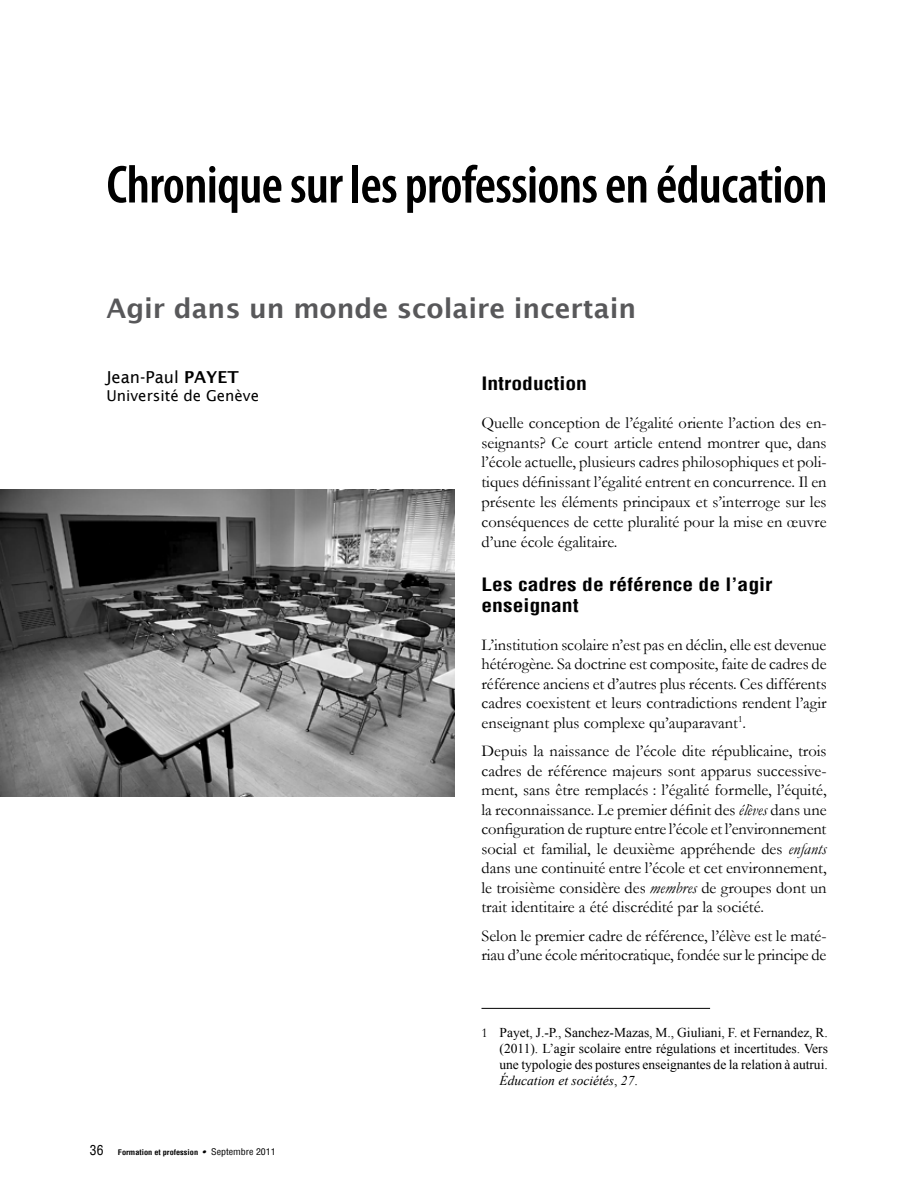
<style>
.page{position:relative;width:918px;height:1188px;background:#fff}
.page>*{position:absolute;margin:0;border:0;box-sizing:border-box;transform-origin:0 0}
.t1{font:600 condensed 54px "Myriad Pro";letter-spacing:-.015em;color:#000}
.t2{font:600 27px "Lucida Sans";color:#58585a}
.t3{font:700 condensed 18px/21.6px "Helvetica";color:#000;scale:1.2 1}
.t4{font:16.5px/19.5px "Garamond";color:#000;text-align:justify}
.t5{font:16.5px "Lucida Sans";color:#000}
.t6{font:15px "Lucida Sans";color:#000}
.t7{font:13.5px/16.2px "Times New Roman";color:#000;text-align:justify}
.t8{font:condensed 13.5px "Helvetica";color:#000}
.t9{font:700 condensed 7.5px "Helvetica";color:#000;scale:1.1 1}
.s1{font-weight:600}
.s2{font-style:italic;font-stretch:normal;font-size:9px}
.s3{font-weight:400;font-size:9px}
.s4{font-style:italic}
.s5{font-family:"Garamond"}
</style>
<div class="page">
<img style="left:0;top:489px;width:455px;height:307px">
<hr style="left:482px;top:1008px;width:228px;height:1px;background:#000">
<h1 class="t1" style="left:107px;top:151px;width:723px">Chronique sur les professions en éducation</h1>
<h2 class="t2" style="left:107px;top:293px;width:531px">Agir dans un monde scolaire incertain</h2>
<p class="t5" style="left:107px;top:367px;width:122px">Jean-Paul <span class="s1">Payet</span></p>
<p class="t6" style="left:107px;top:387px;width:154px">Université de Genève</p>
<p class="t8" style="left:90px;top:1141px;width:8px">36</p>
<p class="t9" style="left:118px;top:1147px;width:145px">Formation et profession <span class="s2">•</span> <span class="s3">Septembre 2011</span></p>
<p class="t3" style="left:482px;top:372px;width:90px">Introduction</p>
<p class="t4" style="left:482px;top:413px;width:347px">Quelle conception de l’égalité oriente l’action des en&shy;seignants? Ce court article entend montrer que, dans l’école actuelle, plusieurs cadres philosophiques et poli&shy;tiques définissant l’égalité entrent en concurrence. Il en présente les éléments principaux et s’interroge sur les conséquences de cette pluralité pour la mise en œuvre d’une école égalitaire.</p>
<p class="t3" style="left:482px;top:573px;width:244px">Les cadres de référence de l’agir enseignant</p>
<p class="t4" style="left:482px;top:635px;width:347px">L’institution scolaire n’est pas en déclin, elle est devenue hétérogène. Sa doctrine est composite, faite de cadres de référence anciens et d’autres plus récents. Ces différents cadres coexistent et leurs contradictions rendent l’agir enseignant plus complexe qu’auparavant<sup>1</sup>.</p>
<p class="t4" style="left:481px;top:741px;width:347px">Depuis la naissance de l’école dite républicaine, trois cadres de référence majeurs sont apparus successive&shy;ment, sans être remplacés : l’égalité formelle, l’équité, la reconnaissance. Le premier définit des <span class="s4">élèves</span> dans une configuration de rupture entre l’école et l’environnement social et familial, le deuxième appréhende des <span class="s4">enfants </span>dans une continuité entre l’école et cet environnement, le troisième considère des <span class="s4">membres</span> de groupes dont un trait identitaire a été discrédité par la société.</p>
<p class="t4" style="left:482px;top:926px;width:347px">Selon le premier cadre de référence, l’élève est le maté&shy;riau d’une école méritocratique, fondée sur le principe de</p>
<p class="t7" style="left:500px;top:1024px;width:330px;text-indent:-18px"><span class="s5">1</span> Payet, J.-P., Sanchez-Mazas, M., Giuliani, F. et Fernandez, R. (2011). L’agir scolaire entre régulations et incertitudes. Vers une typologie des postures enseignantes de la relation à autrui.<br><span class="s4">Éducation et sociétés</span>, <span class="s4">27</span>.</p>
</div>
